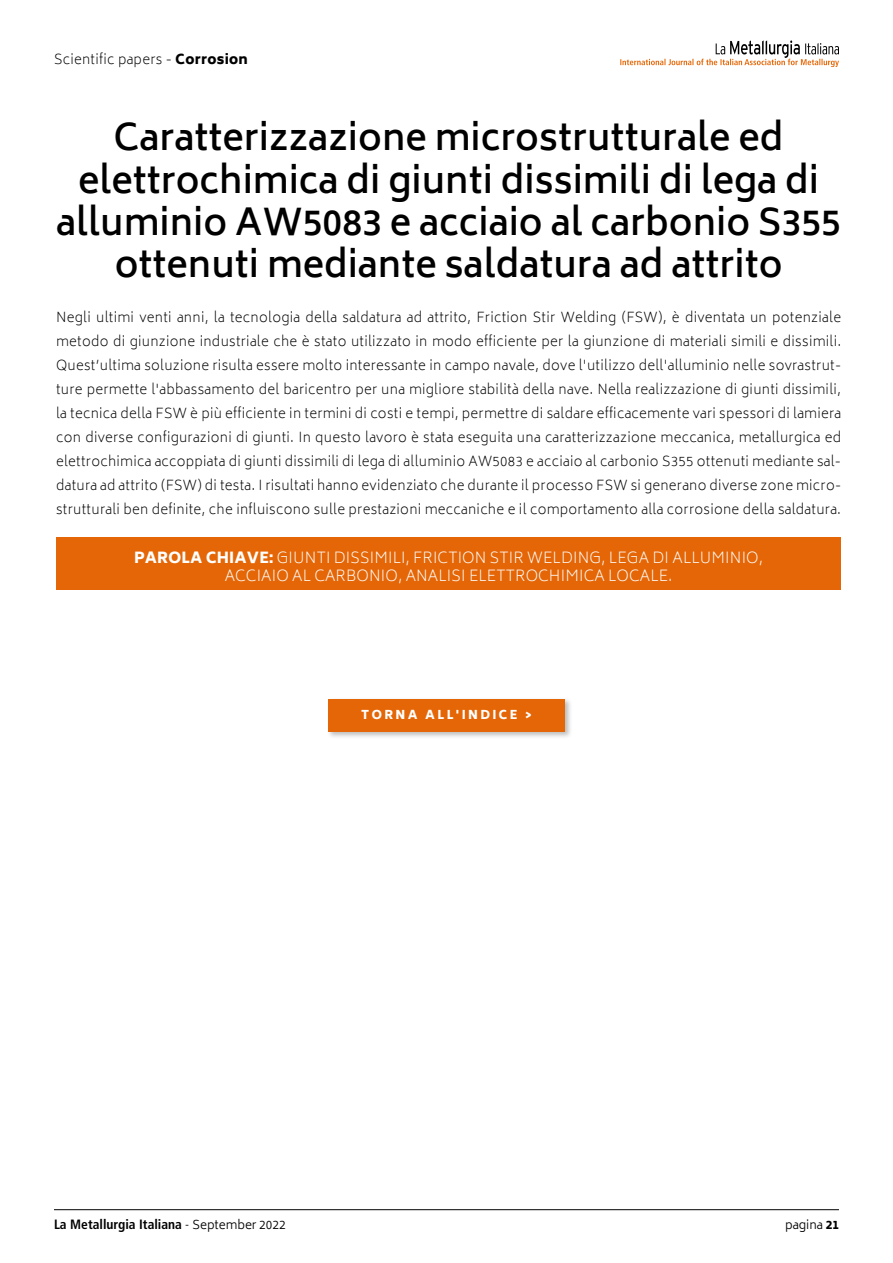
<style>
.page{position:relative;width:893px;height:1263px;background:#fff}
.page>*{position:absolute;margin:0;border:0;box-sizing:border-box;transform-origin:0 0}
.t1{font:600 36px/42px "Biryani";color:#000;text-align:center}
.t2{font:200 15px/18px "Biryani";letter-spacing:.01em;color:#fff;text-align:center}
.t3{font:200 13.5px/24px "Biryani";letter-spacing:.02em;color:#000;text-align:justify}
.t4{font:700 condensed 13.5px "Frutiger LT Std";color:#000}
.t5{font:800 12px "Biryani";letter-spacing:.2em;color:#fff}
.t6{font:300 12px "Biryani";color:#000}
.s1{font-weight:800}
.s2{font-weight:300}
.s3{font-family:"Biryani";font-weight:300;font-stretch:normal;font-size:12px}
</style>
<div class="page">
<hr style="left:54px;top:1209px;width:785px;height:1px;background:#000">
<svg style="left:620px;top:40px;width:219px;height:27px"></svg>
<div style="left:56px;top:537px;width:785px;height:53px;background:#e56606"></div>
<div style="left:327px;top:697px;width:245px;height:42px;background:#6b6b6a;opacity:.44"></div>
<div style="left:328px;top:699px;width:237px;height:32px;background:#e56606"></div>
<p class="t3" style="left:54px;top:48px;width:195px">Scientific papers - <span class="s1">Corrosion</span></p>
<h1 class="t1" style="left:56px;top:117px;width:786px">Caratterizzazione microstrutturale ed elettrochimica di giunti dissimili di lega di alluminio AW5083 e acciaio al carbonio S355 ottenuti mediante saldatura ad attrito</h1>
<p class="t3" style="left:56px;top:305px;width:786px">Negli ultimi venti anni, la tecnologia della saldatura ad attrito, Friction Stir Welding (FSW), è diventata un potenziale metodo di giunzione industriale che è stato utilizzato in modo efficiente per la giunzione di materiali simili e dissimili.<br>Quest’ultima soluzione risulta essere molto interessante in campo navale, dove l'utilizzo dell'alluminio nelle sovrastrut&shy;ture permette l'abbassamento del baricentro per una migliore stabilità della nave. Nella realizzazione di giunti dissimili, la tecnica della FSW è più efficiente in termini di costi e tempi, permettre di saldare efficacemente vari spessori di lamiera con diverse configurazioni di giunti. In questo lavoro è stata eseguita una caratterizzazione meccanica, metallurgica ed elettrochimica accoppiata di giunti dissimili di lega di alluminio AW5083 e acciaio al carbonio S355 ottenuti mediante sal&shy;datura ad attrito (FSW) di testa. I risultati hanno evidenziato che durante il processo FSW si generano diverse zone micro&shy;strutturali ben definite, che influiscono sulle prestazioni meccaniche e il comportamento alla corrosione della saldatura.</p>
<p class="t2" style="left:134px;top:549px;width:630px"><span class="s1">PAROLA CHIAVE:</span> GIUNTI DISSIMILI, FRICTION STIR WELDING, LEGA DI ALLUMINIO,<br>ACCIAIO AL CARBONIO, ANALISI ELETTROCHIMICA LOCALE.</p>
<p class="t5" style="left:361px;top:708px;width:172px">TORNA ALL'INDICE &gt;</p>
<p class="t4" style="left:54px;top:1216px;width:233px">La Metallurgia Italiana <span class="s2">-</span> <span class="s3">September 2022</span></p>
<p class="t6" style="left:785px;top:1218px;width:55px">pagina <span class="s1">21</span></p>
</div>
